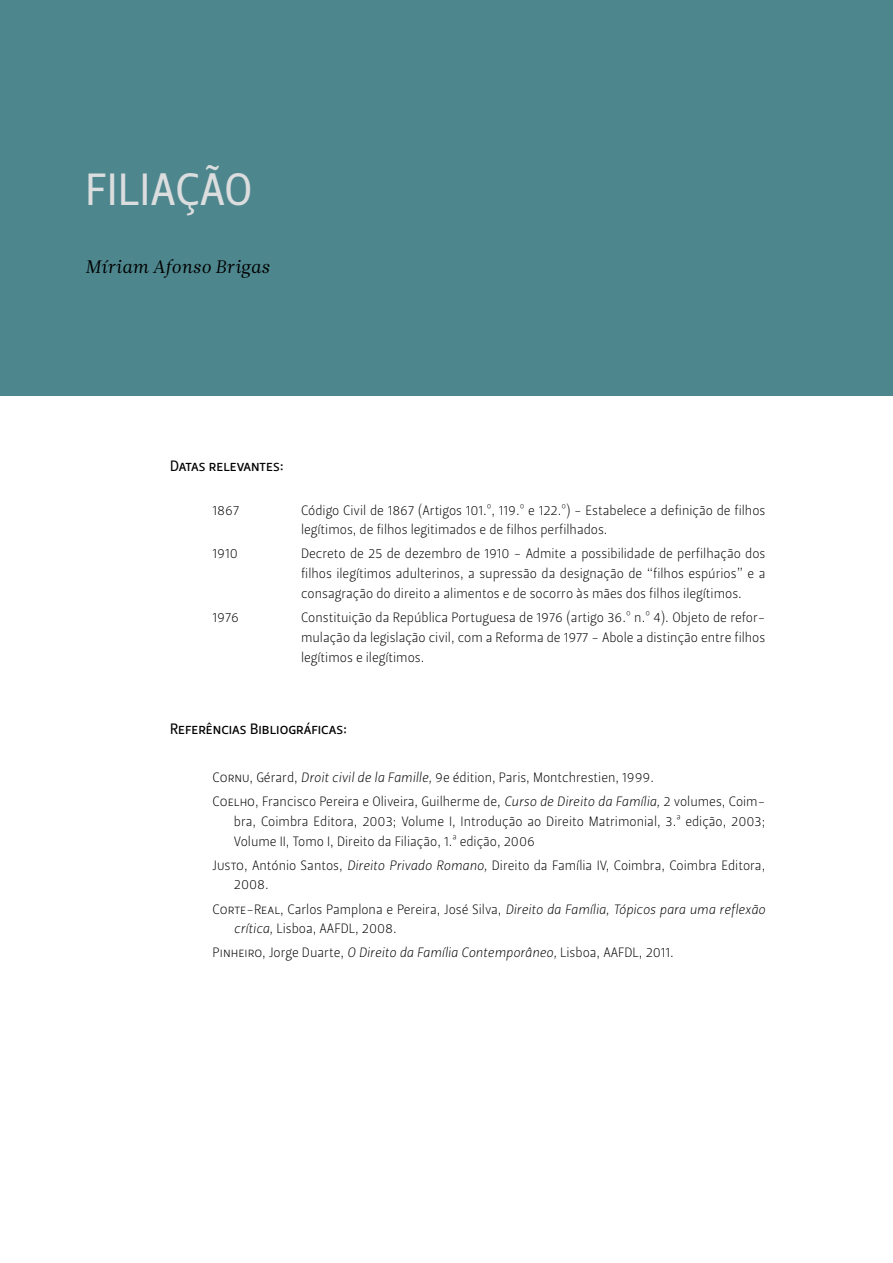
<style>
.page{position:relative;width:893px;height:1263px;background:#fff}
.page>*{position:absolute;margin:0;border:0;box-sizing:border-box;transform-origin:0 0}
.t1{font:45px "Leitura Sans Grot 2";letter-spacing:.015em;color:#dcddde}
.t2{font:18px "Leitura News Italic 1";color:#000}
.t3{font:15px "Leitura Sans Grot 2";color:#000}
.t4{font:13.5px/19.8px "Leitura Sans Grot 1";color:#000}
.s1{font-family:"Leitura Sans Italic 1"}
</style>
<div class="page">
<div style="left:0;top:0;width:893px;height:395px;background:#4d868d"></div>
<h1 class="t1" style="left:85px;top:163px;width:169px">FILIAÇÃO</h1>
<h2 class="t2" style="left:85px;top:256px;width:186px">Míriam Afonso Brigas</h2>
<p class="t3" style="left:170px;top:457px;width:115px">Datas relevantes:</p>
<p class="t4" style="left:213px;top:500px;width:28px">1867</p>
<p class="t4" style="left:301px;top:500px;width:466px">Código Civil de 1867 (Artigos 101.º, 119.º e 122.º) - Estabelece a definição de filhos legítimos, de filhos legitimados e de filhos perfilhados.</p>
<p class="t4" style="left:213px;top:544px;width:27px">1910</p>
<p class="t4" style="left:301px;top:544px;width:466px;text-align:justify">Decreto de 25 de dezembro de 1910 - Admite a possibilidade de perfilhação dos filhos ilegítimos adulterinos, a supressão da designação de “filhos espúrios” e a consagração do direito a alimentos e de socorro às mães dos filhos ilegítimos.</p>
<p class="t4" style="left:213px;top:608px;width:28px">1976</p>
<p class="t4" style="left:301px;top:608px;width:466px;text-align:justify">Constituição da República Portuguesa de 1976 (artigo 36.º n.º 4). Objeto de refor&shy;mulação da legislação civil, com a Reforma de 1977 - Abole a distinção entre filhos legítimos e ilegítimos.</p>
<p class="t3" style="left:170px;top:720px;width:179px">Referências Bibliográficas:</p>
<p class="t4" style="left:213px;top:765px;width:554px;line-height:24px">Cornu, Gérard, <span class="s1">Droit civil de la Famille,</span> 9e édition, Paris, Montchrestien, 1999.<br>Coelho, Francisco Pereira e Oliveira, Guilherme de, <span class="s1">Curso de Direito da Família,</span> 2 volumes, Coim-</p>
<p class="t4" style="left:234px;top:811px;width:533px">bra, Coimbra Editora, 2003; Volume I, Introdução ao Direito Matrimonial, 3.ª edição, 2003;<br>Volume II, Tomo I, Direito da Filiação, 1.ª edição, 2006</p>
<p class="t4" style="left:234px;top:855px;width:533px;text-indent:-21px">Justo, António Santos, <span class="s1">Direito Privado Romano,</span> Direito da Família IV, Coimbra, Coimbra Editora,<br>2008.</p>
<p class="t4" style="left:234px;top:899px;width:533px;text-indent:-21px">Corte-Real, Carlos Pamplona e Pereira, José Silva, <span class="s1">Direito da Família, Tópicos para uma reflexão crítica,</span> Lisboa, AAFDL, 2008.</p>
<p class="t4" style="left:213px;top:943px;width:463px">Pinheiro, Jorge Duarte, <span class="s1">O Direito da Família Contemporâneo,</span> Lisboa, AAFDL, 2011.</p>
</div>
